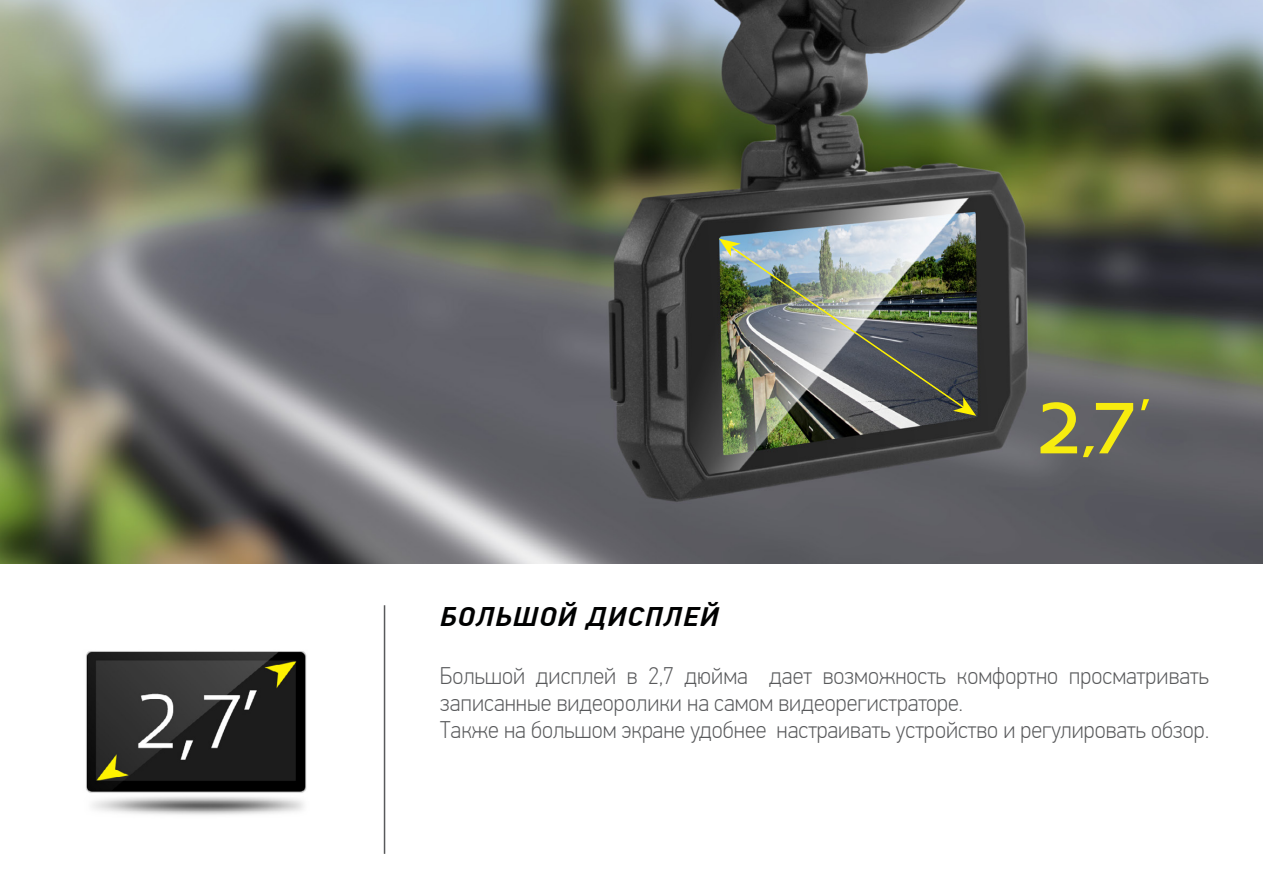
<style>
.page{position:relative;width:1263px;height:893px;background:#fff}
.page>*{position:absolute;margin:0;border:0;box-sizing:border-box;transform-origin:0 0}
.Стиль_абзаца_2{font:84px "Ambassadore cyr";color:#f7ec0f;scale:.94 1}
.Стиль_абзаца_1{font:italic 500 27px "PF Din Text Cond Pro";letter-spacing:.04em;color:#000101;scale:1.22 1}
.Стиль_абзаца_1-2{font:100 24px/27px "PF Din Text Cond Pro";color:#58595b;scale:1.09 1}
.s1{color:#fff200}
</style>
<div class="page">
<hr style="left:384px;top:605px;width:1px;height:249px;background:#58595b">
<img style="left:0;top:0;width:1263px;height:563px">
<img style="left:86px;top:651px;width:221px;height:164px">
<img style="left:719px;top:239px;width:257px;height:177px">
<p class="Стиль_абзаца_2" style="left:1037px;top:389px;width:120px">2,7<span class="s1">’</span></p>
<p class="Стиль_абзаца_1" style="left:440px;top:601px;width:230px">БОЛЬШОЙ ДИСПЛЕЙ</p>
<p class="Стиль_абзаца_1-2" style="left:440px;top:662px;width:707px">Большой дисплей в 2,7 дюйма дает возможность комфортно просматривать записанные видеоролики на самом видеорегистраторе.</p>
<p class="Стиль_абзаца_1-2" style="left:440px;top:716px;width:707px">Также на большом экране удобнее настраивать устройство и регулировать обзор.</p>
</div>
